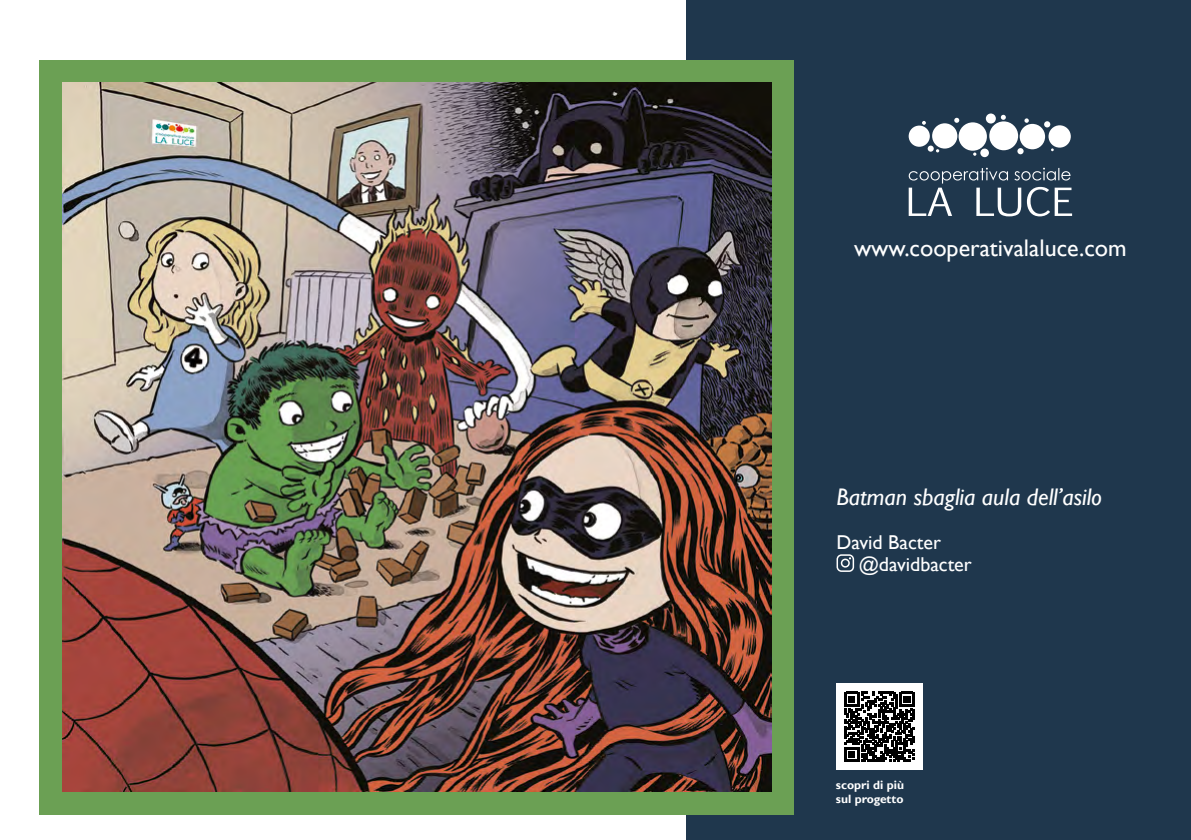
<style>
.page{position:relative;width:1191px;height:840px;background:#fff}
.page>*{position:absolute;margin:0;border:0;box-sizing:border-box;transform-origin:0 0}
.t1{font:italic 24px "Gill Sans";color:#fff}
.t2{font:24px "Gill Sans";color:#fff}
.t3{font:20px/22px "Gill Sans";color:#fff}
.t4{font:700 12px/14px "Gill Sans";color:#fff}
</style>
<div class="page">
<div style="left:686px;top:0;width:505px;height:839px;background:#1f374d"></div>
<div style="left:836px;top:683px;width:87px;height:86px;background:#fff"></div>
<svg style="left:844px;top:691px;width:70px;height:70px"></svg>
<div style="left:40px;top:60px;width:754px;height:754px;background:#6ba054"></div>
<img style="left:62px;top:82px;width:709px;height:709px">
<div style="left:908px;top:125px;width:21px;height:22px;background:#fff;border-radius:50%"></div>
<div style="left:932px;top:123px;width:25px;height:25px;background:#fff;border-radius:50%"></div>
<div style="left:958px;top:122px;width:29px;height:29px;background:#fff;border-radius:50%"></div>
<div style="left:989px;top:121px;width:29px;height:29px;background:#fff;border-radius:50%"></div>
<div style="left:1019px;top:124px;width:26px;height:25px;background:#fff;border-radius:50%"></div>
<div style="left:1048px;top:125px;width:22px;height:22px;background:#fff;border-radius:50%"></div>
<svg style="left:954px;top:118px;width:5px;height:5px"></svg>
<svg style="left:922px;top:121px;width:4px;height:4px"></svg>
<div style="left:927px;top:145px;width:6px;height:7px;background:#fff;border-radius:50%"></div>
<div style="left:980px;top:148px;width:9px;height:9px;background:#fff;border-radius:50%"></div>
<div style="left:985px;top:113px;width:10px;height:10px;background:#fff;border-radius:50%"></div>
<svg style="left:1000px;top:115px;width:5px;height:5px"></svg>
<svg style="left:1024px;top:118px;width:4px;height:5px"></svg>
<svg style="left:1017px;top:148px;width:6px;height:6px"></svg>
<svg style="left:1044px;top:121px;width:6px;height:6px"></svg>
<svg style="left:908px;top:168px;width:164px;height:48px"></svg>
<svg style="left:836px;top:554px;width:18px;height:17px"></svg>
<p class="t2" style="left:854px;top:233px;width:274px">www.cooperativalaluce.com</p>
<p class="t1" style="left:836px;top:482px;width:267px">Batman sbaglia aula dell’asilo</p>
<p class="t3" style="left:858px;top:531px;width:115px;text-indent:-22px">David Bacter @davidbacter</p>
<p class="t4" style="left:836px;top:777px;width:70px">scopri di più sul progetto</p>
</div>
